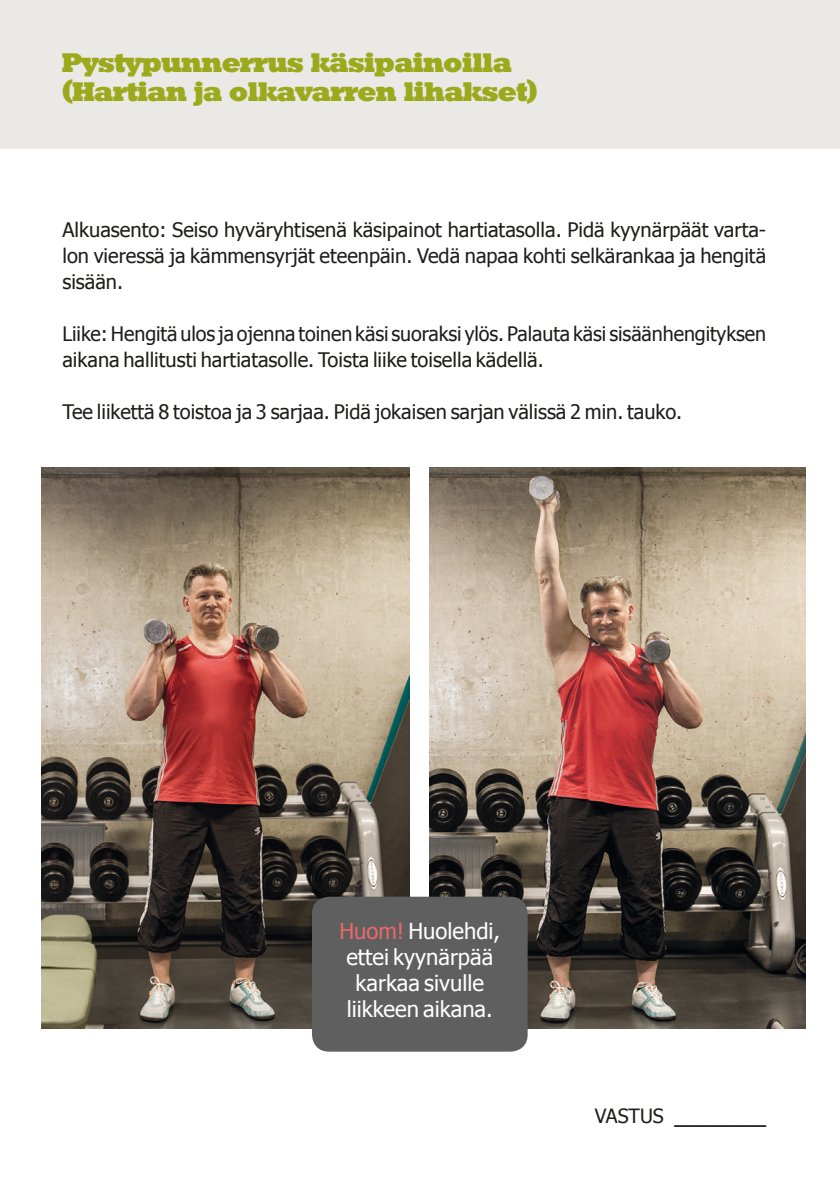
<style>
.page{position:relative;width:840px;height:1191px;background:#fff}
.page>*{position:absolute;margin:0;border:0;box-sizing:border-box;transform-origin:0 0}
.t1{font:26px "Roland";color:#9baa1d}
.peruskpl{font:22px/26px "Tahoma";color:#fff;text-align:center}
.peruskpl-2{font:20px/26px "Tahoma";color:#1d1d1b;text-align:justify}
.vastukset{font:19.6px "Tahoma";color:#1d1d1b}
.s1{color:#eb686c}
.s2{font-size:28px}
</style>
<div class="page">
<div style="left:0;top:0;width:839px;height:148px;background:#ebe9e5"></div>
<img style="left:429px;top:468px;width:375px;height:560px">
<img style="left:42px;top:468px;width:367px;height:560px">
<div style="left:312px;top:896px;width:215px;height:155px;background:#5e5f5e;border-radius:17px"></div>
<p class="t1" style="left:62px;top:48px;width:451px">Pystypunnerrus käsipainoilla</p>
<p class="t1" style="left:62px;top:76px;width:476px">(Hartian ja olkavarren lihakset)</p>
<p class="peruskpl-2" style="left:62px;top:215px;width:704px">Alkuasento: Seiso hyväryhtisenä käsipainot hartiatasolla. Pidä kyynärpäät varta&shy;lon vieressä ja kämmensyrjät eteenpäin. Vedä napaa kohti selkärankaa ja hengitä sisään.</p>
<p class="peruskpl-2" style="left:62px;top:319px;width:704px">Liike: Hengitä ulos ja ojenna toinen käsi suoraksi ylös. Palauta käsi sisäänhengityksen aikana hallitusti hartiatasolle. Toista liike toisella kädellä.</p>
<p class="peruskpl-2" style="left:62px;top:397px;width:621px">Tee liikettä 8 toistoa ja 3 sarjaa. Pidä jokaisen sarjan välissä 2 min. tauko.</p>
<p class="peruskpl" style="left:339px;top:916px;width:162px"><span class="s1">Huom!</span> Huolehdi, ettei kyynärpää karkaa sivulle liikkeen aikana.</p>
<p class="vastukset" style="left:594px;top:1102px;width:173px">VASTUS <span class="s2">______</span></p>
</div>
